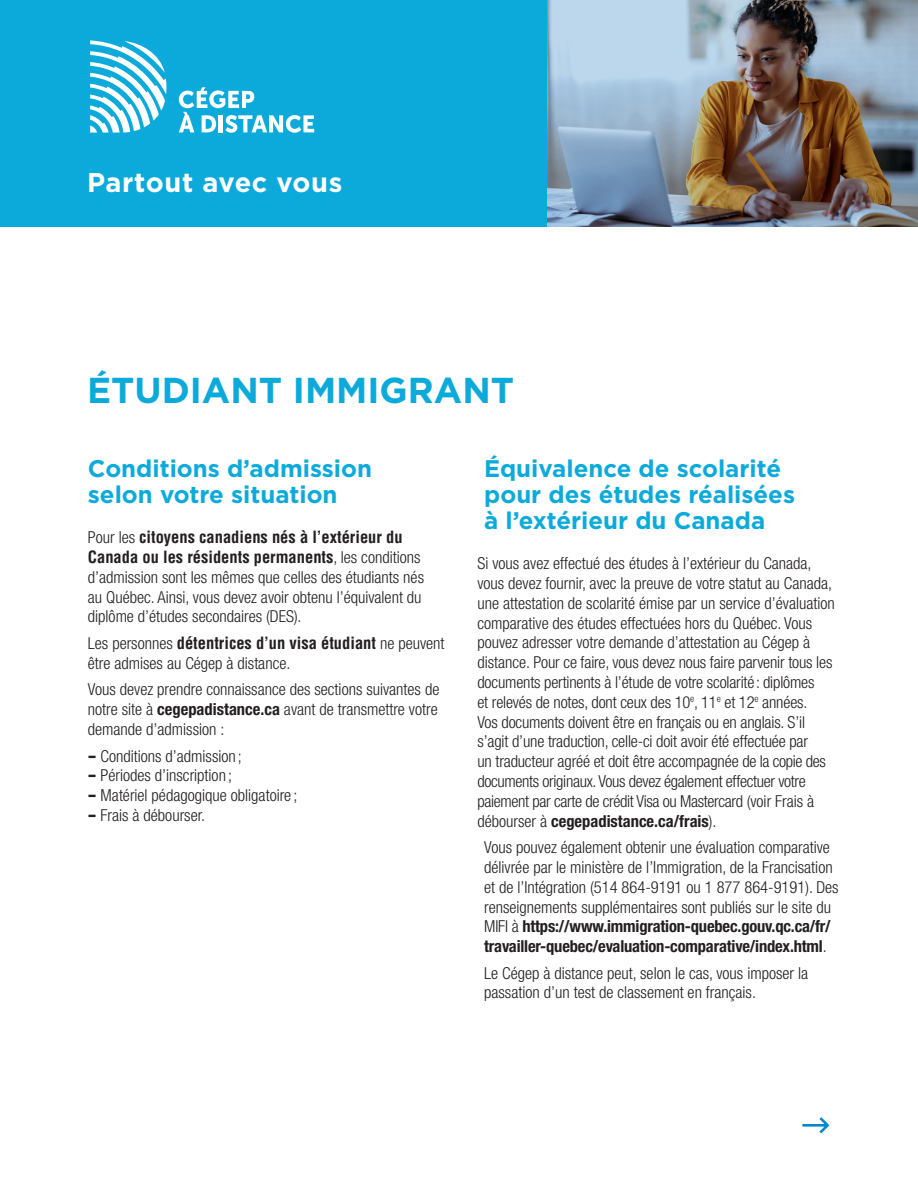
<style>
.page{position:relative;width:918px;height:1188px;background:#fff}
.page>*{position:absolute;margin:0;border:0;box-sizing:border-box;transform-origin:0 0}
.Titre_1{font:700 36px "Gotham";color:#0caada}
.t1{font:700 27.15px "Gotham";letter-spacing:.02em;color:#fff}
.sous-titre{font:700 24px/26px "Gotham";color:#0caada}
.cours_10_pts{font:300 condensed 16.5px/19.8px "Helvetica Neue";color:#231f20}
.tirets{font:300 condensed 16.5px "Helvetica Neue";color:#231f20}
.s1{font-family:"Helvetica";font-weight:700}
.s2{font-weight:700}
.s3{font-family:"Gotham";font-weight:700;font-stretch:normal}
</style>
<div class="page">
<div style="left:0;top:0;width:548px;height:226px;background:#0caada"></div>
<svg style="left:90px;top:40px;width:76px;height:93px"></svg>
<svg style="left:179px;top:87px;width:135px;height:46px"></svg>
<svg style="left:802px;top:1117px;width:27px;height:16px"></svg>
<img style="left:548px;top:0;width:370px;height:226px">
<p class="t1" style="left:87px;top:166px;width:257px">Partout avec vous</p>
<p class="Titre_1" style="left:87px;top:368px;width:429px">ÉTUDIANT IMMIGRANT</p>
<p class="sous-titre" style="left:88px;top:456px;width:286px">Conditions d’admission selon votre situation</p>
<p class="cours_10_pts" style="left:88px;top:527px;width:338px">Pour les <span class="s1">citoyens canadiens nés à l’extérieur du Canada ou les résidents permanents</span>, les conditions d’admission sont les mêmes que celles des étudiants nés au Québec. Ainsi, vous devez avoir obtenu l’équivalent du diplôme d’études secondaires (DES).</p>
<p class="cours_10_pts" style="left:88px;top:633px;width:358px">Les personnes <span class="s1">détentrices d’un visa étudiant</span> ne peuvent être admises au Cégep à distance.</p>
<p class="cours_10_pts" style="left:88px;top:679px;width:353px;text-align:justify">Vous devez prendre connaissance des sections suivantes de notre site à <span class="s2">cegepadistance.ca</span> avant de transmettre votre demande d’admission :</p>
<p class="tirets" style="left:88px;top:746px;width:155px"><span class="s3">–</span> Conditions d’admission ;</p>
<p class="tirets" style="left:88px;top:766px;width:146px"><span class="s3">–</span> Périodes d’inscription ;</p>
<p class="tirets" style="left:88px;top:786px;width:211px"><span class="s3">–</span> Matériel pédagogique obligatoire ;</p>
<p class="tirets" style="left:88px;top:806px;width:119px"><span class="s3">–</span> Frais à débourser.</p>
<p class="sous-titre" style="left:484px;top:456px;width:312px">Équivalence de scolarité pour des études réalisées à l’extérieur du Canada</p>
<p class="cours_10_pts" style="left:477px;top:553px;width:359px">Si vous avez effectué des études à l’extérieur du Canada, vous devez fournir, avec la preuve de votre statut au Canada, une attestation de scolarité émise par un service d’évaluation comparative des études effectuées hors du Québec. Vous pouvez adresser votre demande d’attestation au Cégep à distance. Pour ce faire, vous devez nous faire parvenir tous les documents pertinents à l’étude de votre scolarité: diplômes<br>et relevés de notes, dont ceux des 10<sup>e</sup>, 11<sup>e</sup> et 12<sup>e</sup> années.<br>Vos documents doivent être en français ou en anglais. S’il s’agit d’une traduction, celle-ci doit avoir été effectuée par<br>un traducteur agréé et doit être accompagnée de la copie des documents originaux. Vous devez également effectuer votre paiement par carte de crédit Visa ou Mastercard (voir Frais à débourser à <span class="s2">cegepadistance.ca/frais</span>).</p>
<p class="cours_10_pts" style="left:484px;top:837px;width:356px">Vous pouvez également obtenir une évaluation comparative délivrée par le ministère de l’Immigration, de la Francisation et de l’Intégration (514 864-9191 ou 1 877 864-9191). Des renseignements supplémentaires sont publiés sur le site du MIFI à <span class="s2">https://www.immigration-quebec.gouv.qc.ca/fr/ travailler-quebec/evaluation-comparative/index.html</span>.</p>
<p class="cours_10_pts" style="left:484px;top:963px;width:325px">Le Cégep à distance peut, selon le cas, vous imposer la passation d’un test de classement en français.</p>
</div>
